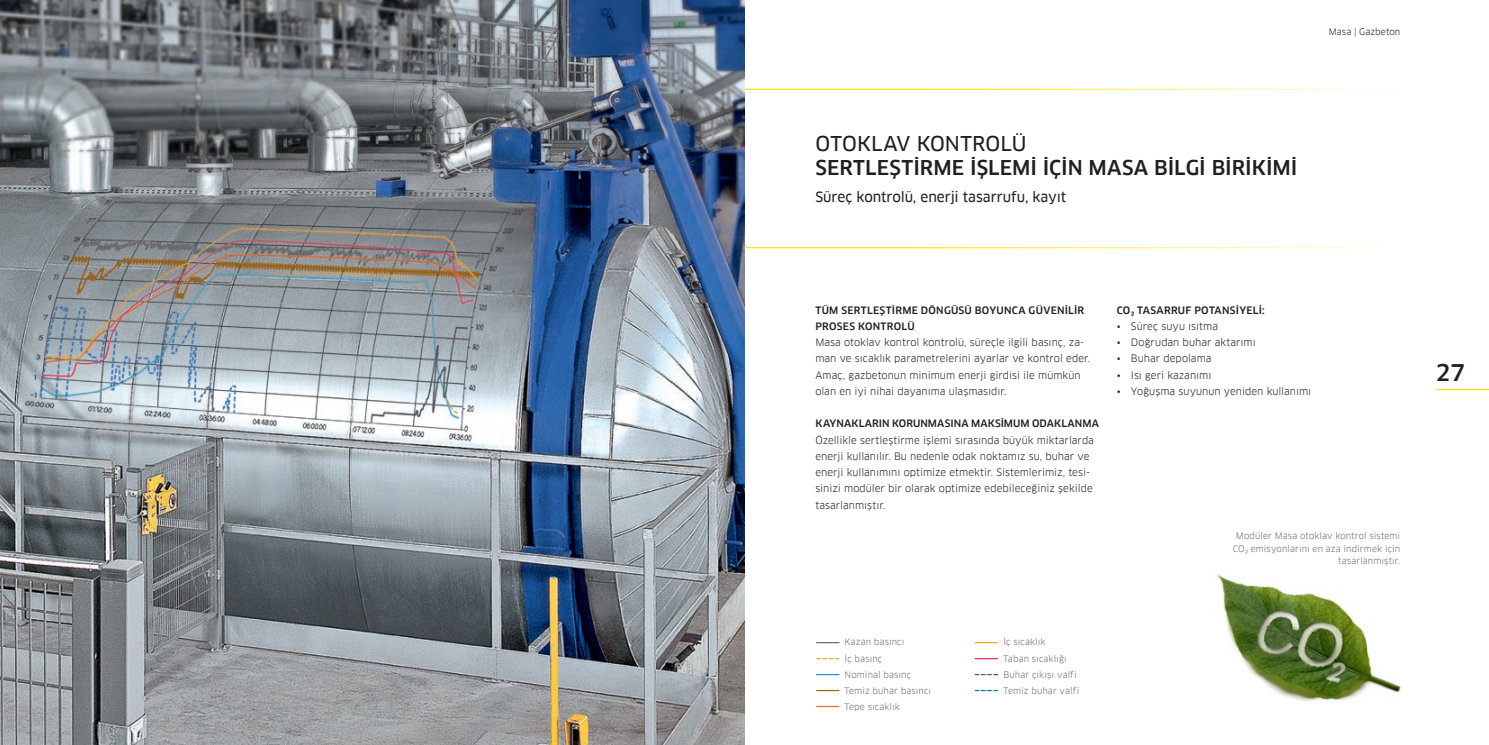
<style>
.page{position:relative;width:1489px;height:745px;background:#fff}
.page>*{position:absolute;margin:0;border:0;box-sizing:border-box;transform-origin:0 0}
.t1{font:500 22.5px "Clan Pro";color:#231f20}
.t2{font:500 20px "Clan Pro";color:#231f20}
.t3{font:20px "Clan Pro News";color:#231f20}
.t4{font:13.75px "Clan Pro News";letter-spacing:-.005em;color:#231f20}
.t5{font:10px/16.2px "Clan Pro";letter-spacing:.005em;color:#231f20}
.t6{font:500 10px/16.2px "Clan Pro";letter-spacing:.02em;color:#231f20}
.t7{font:8.75px/16px "Clan Pro";letter-spacing:.01em;color:#6c6d70}
.t8{font:8.75px "Clan Pro";letter-spacing:.01em;color:#231f20}
</style>
<div class="page">
<img style="left:0;top:0;width:744px;height:744px">
<img style="left:1216px;top:574px;width:185px;height:128px">
<hr style="left:744px;top:89px;width:656px;height:1px;background:#ffe601">
<hr style="left:744px;top:247px;width:656px;height:1px;background:#ffe601">
<hr style="left:816px;top:641px;width:23px;height:2px;background:#6c6d70">
<hr style="left:975px;top:641px;width:22px;height:2px;background:#f9a71b">
<svg style="left:816px;top:705px;width:23px;height:1px"></svg>
<svg style="left:817px;top:689px;width:22px;height:1px"></svg>
<svg style="left:975px;top:689px;width:22px;height:1px"></svg>
<hr style="left:1435px;top:389px;width:53px;height:1px;background:#ffe601">
<p class="t8" style="left:1328px;top:27px;width:73px">Masa | Gazbeton</p>
<h2 class="t3" style="left:815px;top:131px;width:212px">OTOKLAV KONTROLÜ</h2>
<h2 class="t2" style="left:815px;top:156px;width:480px">SERTLEŞTIRME IŞLEMI IÇIN MASA Bİ LGİ Bİ Rİ Kİ Mİ</h2>
<h3 class="t4" style="left:815px;top:189px;width:252px">Süreç kontrolü, enerji tasarrufu, kayıt</h3>
<p class="t6" style="left:815px;top:301px;width:270px">TÜM SERTLEŞTIRME DÖNGÜSÜ BOYUNCA GÜVENILIR<br>PROSES KONTROLÜ</p>
<p class="t5" style="left:815px;top:334px;width:276px">Masa otoklav kontrol kontrolü, süreçle ilgili basınç, za&shy;man ve sıcaklık parametrelerini ayarlar ve kontrol eder.<br>Amaç, gazbetonun minimum enerji girdisi ile mümkün olan en iyi nihai dayanıma ulaşmasıdır.</p>
<p class="t6" style="left:815px;top:415px;width:285px">KAYNAKLARIN KORUNMASINA MAKSIMUM ODAKLANMA</p>
<p class="t5" style="left:815px;top:431px;width:280px">Özellikle sertleştirme işlemi sırasında büyük miktarlarda enerji kullanılır. Bu nedenle odak noktamız su, buhar ve enerji kullanımını optimize etmektir. Sistemlerimiz, tesi&shy;sinizi modüler bir olarak optimize edebileceğiniz şekilde tasarlanmıştır.</p>
<p class="t6" style="left:1116px;top:301px;width:149px">CO₂ TASARRUF POTANSIYELI:</p>
<p class="t5" style="left:1116px;top:318px;width:103px">• Süreç suyu ısıtma</p>
<p class="t5" style="left:1116px;top:334px;width:141px">• Doğrudan buhar aktarımı</p>
<p class="t5" style="left:1116px;top:350px;width:96px">• Buhar depolama</p>
<p class="t5" style="left:1116px;top:366px;width:96px">• Isı geri kazanımı</p>
<p class="t5" style="left:1116px;top:383px;width:196px">• Yoğuşma suyunun yeniden kullanımı</p>
<p class="t7" style="left:1232px;top:529px;width:169px;line-height:12.5px;text-align:right">Modüler Masa otoklav kontrol sistemi<br>CO₂ emisyonlarını en aza indirmek için tasarlanmıştır.</p>
<p class="t7" style="left:844px;top:633px;width:88px">Kazan basıncı<br>İç basınç<br>Nominal basınç<br>Temiz buhar basıncı<br>Tepe sıcaklık</p>
<p class="t7" style="left:1003px;top:633px;width:77px">İç sıcaklık<br>Taban sıcaklığı<br>Buhar çıkışı valfi<br>Temiz buhar valfi</p>
<h1 class="t1" style="left:1435px;top:359px;width:31px">27</h1>
</div>
